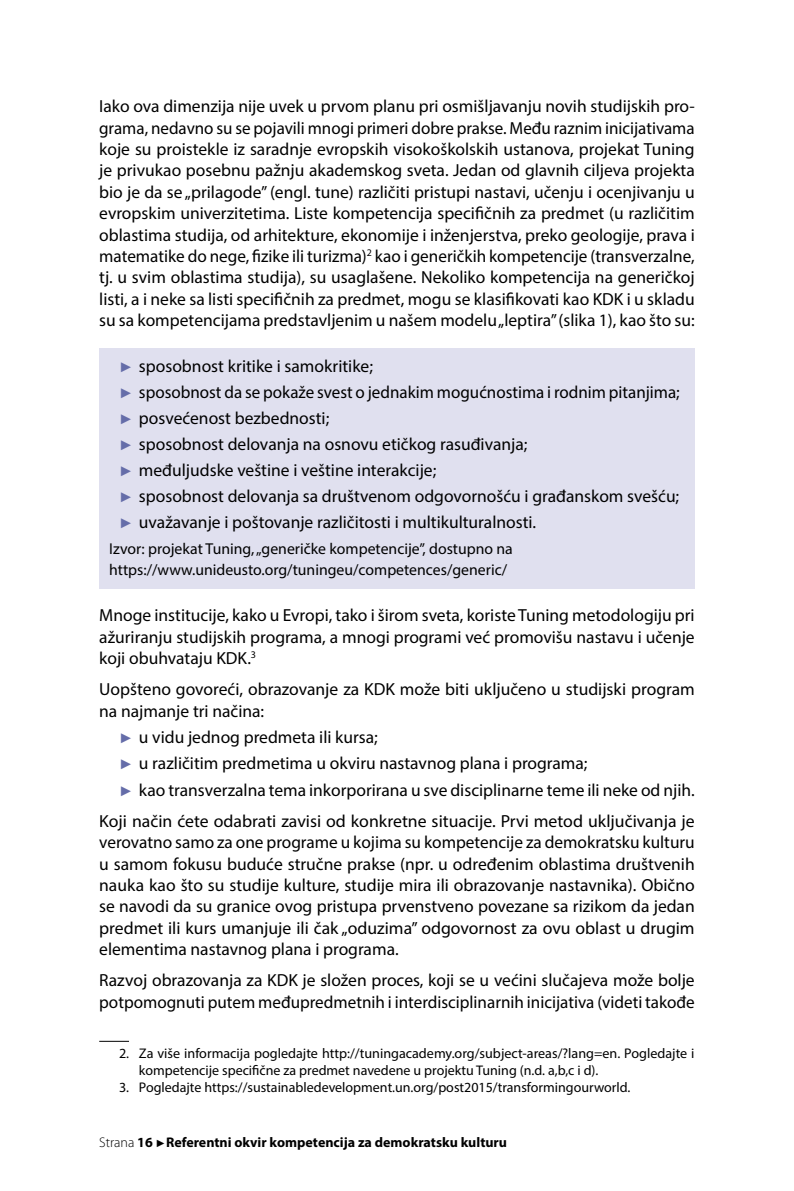
<style>
.page{position:relative;width:794px;height:1191px;background:#fff}
.page>*{position:absolute;margin:0;border:0;box-sizing:border-box;transform-origin:0 0}
.t1{font:17.5px/21.3px "Myriad Pro";color:#000}
.t2{font:15.75px/21.3px "Myriad Pro";color:#000}
.t3{font:14px/16.8px "Myriad Pro";color:#000}
.t4{font:700 14px "Myriad Pro";color:#000}
.s1{font-family:"Arial";font-size:14px;color:#656da9}
.s2{font-weight:300}
.s3{font-family:"Arial";font-weight:400;font-size:10.5px}
</style>
<div class="page">
<div style="left:99px;top:349px;width:595px;height:37px;background:#e0e0ef"></div>
<div style="left:99px;top:375px;width:595px;height:37px;background:#e0e0ef"></div>
<div style="left:99px;top:401px;width:595px;height:37px;background:#e0e0ef"></div>
<div style="left:99px;top:426px;width:595px;height:38px;background:#e0e0ef"></div>
<div style="left:99px;top:452px;width:595px;height:38px;background:#e0e0ef"></div>
<div style="left:99px;top:478px;width:595px;height:38px;background:#e0e0ef"></div>
<div style="left:99px;top:504px;width:595px;height:38px;background:#e0e0ef"></div>
<div style="left:99px;top:532px;width:595px;height:57px;background:#e0e0ef"></div>
<hr style="left:99px;top:1041px;width:30px;height:1px;background:#000">
<p class="t1" style="left:99px;top:96px;width:597px;text-align:justify">Iako ova dimenzija nije uvek u prvom planu pri osmišljavanju novih studijskih pro&shy;grama, nedavno su se pojavili mnogi primeri dobre prakse. Među raznim inicijativama koje su proistekle iz saradnje evropskih visokoškolskih ustanova, projekat Tuning je privukao posebnu pažnju akademskog sveta. Jedan od glavnih ciljeva projekta bio je da se „prilagode” (engl. tune) različiti pristupi nastavi, učenju i ocenjivanju u evropskim univerzitetima. Liste kompetencija specifičnih za predmet (u različitim oblastima studija, od arhitekture, ekonomije i inženjerstva, preko geologije, prava i matematike do nege, fizike ili turizma)<sup>2</sup> kao i generičkih kompetencije (transverzalne, tj. u svim oblastima studija), su usaglašenе. Nekoliko kompetencija na generičkoj listi, a i neke sa listi specifičnih za predmet, mogu se klasifikovati kao KDK i u skladu su sa kompetencijama predstavljenim u našem modelu „leptira” (slika 1), kao što su:</p>
<p class="t1" style="left:119px;top:353px;width:562px;line-height:25.9px"><span class="s1">►</span> sposobnost kritike i samokritike;<br><span class="s1">►</span> sposobnost da se pokaže svest o jednakim mogućnostima i rodnim pitanjima; <span class="s1">►</span> posvećenost bezbednosti;<br><span class="s1">►</span> sposobnost delovanja na osnovu etičkog rasuđivanja;<br><span class="s1">►</span> međuljudske veštine i veštine interakcije;<br><span class="s1">►</span> sposobnost delovanja sa društvenom odgovornošću i građanskom svešću; <span class="s1">►</span> uvažavanje i poštovanje različitosti i multikulturalnosti.</p>
<p class="t2" style="left:109px;top:538px;width:405px">Izvor: projekat Tuning, „generičke kompetencije”, dostupno na https://www.unideusto.org/tuningeu/competences/generic/</p>
<p class="t1" style="left:99px;top:604px;width:597px;text-align:justify">Mnoge institucije, kako u Evropi, tako i širom sveta, koriste Tuning metodologiju pri ažuriranju studijskih programa, a mnogi programi već promovišu nastavu i učenje koji obuhvataju KDK.<sup>3</sup></p>
<p class="t1" style="left:99px;top:678px;width:597px">Uopšteno govoreći, obrazovanje za KDK može biti uključeno u studijski program na najmanje tri načina:</p>
<p class="t1" style="left:119px;top:724px;width:577px;line-height:26.2px"><span class="s1">►</span> u vidu jednog predmeta ili kursa;<br><span class="s1">►</span> u različitim predmetima u okviru nastavnog plana i programa;<br><span class="s1">►</span> kao transverzalna tema inkorporirana u sve disciplinarne teme ili neke od njih.</p>
<p class="t1" style="left:99px;top:810px;width:597px;text-align:justify">Koji način ćete odabrati zavisi od konkretne situacije. Prvi metod uključivanja je verovatno samo za one programe u kojima su kompetencije za demokratsku kulturu u samom fokusu buduće stručne prakse (npr. u određenim oblastima društvenih nauka kao što su studije kulture, studije mira ili obrazovanje nastavnika). Obično se navodi da su granice ovog pristupa prvenstveno povezane sa rizikom da jedan predmet ili kurs umanjuje ili čak „oduzima” odgovornost za ovu oblast u drugim elementima nastavnog plana i programa.</p>
<p class="t1" style="left:99px;top:969px;width:597px">Razvoj obrazovanja za KDK je složen proces, koji se u većini slučajeva može bolje potpomognuti putem međupredmetnih i interdisciplinarnih inicijativa (videti takođe</p>
<p class="t3" style="left:139px;top:1044px;width:557px;text-indent:-20px">2. Za više informacija pogledajte http://tuningacademy.org/subject-areas/?lang=en. Pogledajte i kompetencije specifične za predmet navedene u projektu Tuning (n.d. a,b,c i d).</p>
<p class="t3" style="left:119px;top:1078px;width:513px">3. Pogledajte https://sustainabledevelopment.un.org/post2015/transformingourworld.</p>
<p class="t4" style="left:99px;top:1132px;width:409px"><span class="s2">Strana</span> 16 <span class="s3">►</span>Referentni okvir kompetencija za demokratsku kulturu</p>
</div>
